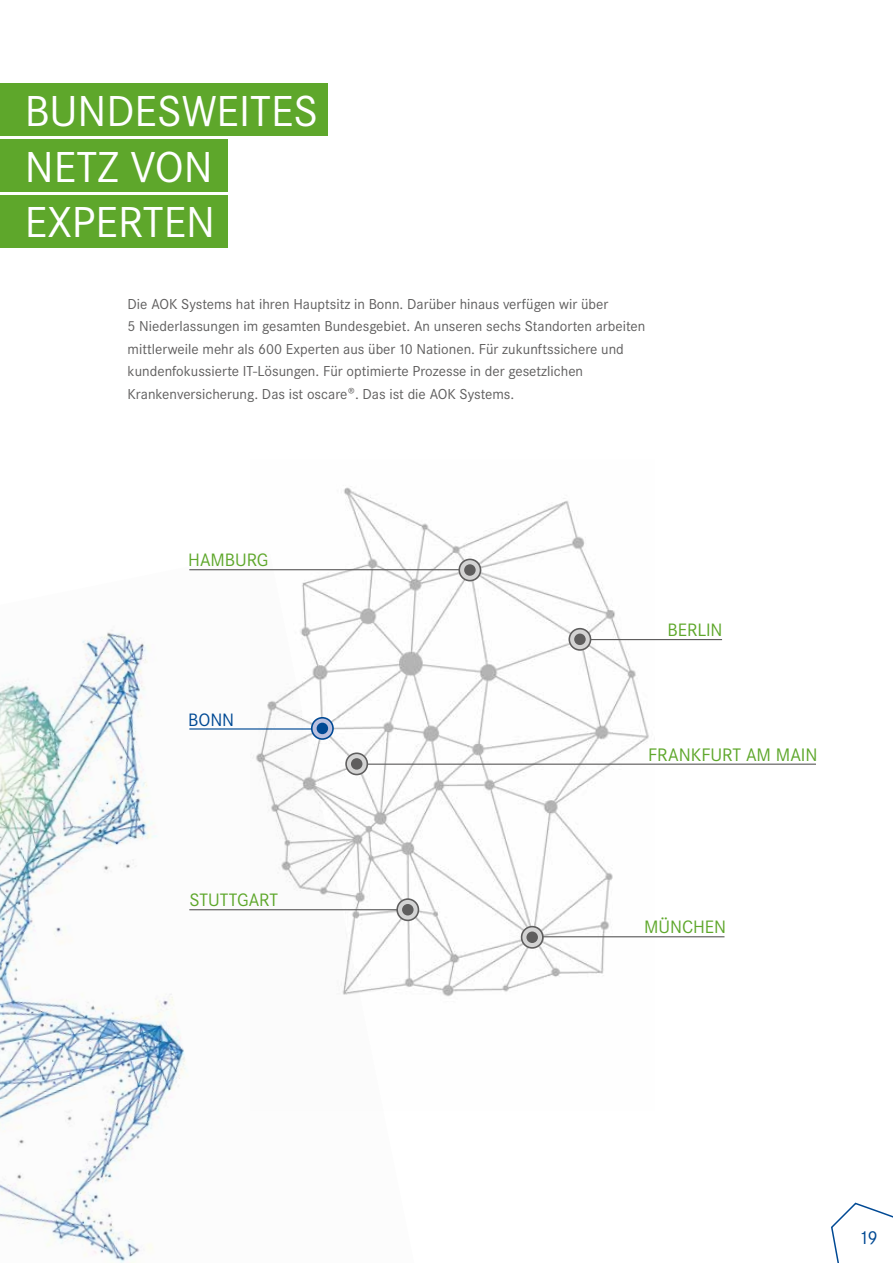
<style>
.page{position:relative;width:893px;height:1263px;background:#fff}
.page>*{position:absolute;margin:0;border:0;box-sizing:border-box;transform-origin:0 0}
.t1{font:45px/55.5px "Corporate S";color:#fff}
.t2{font:19.5px "Corporate S";color:#004994}
.t3{font:18.75px "Corporate S";letter-spacing:-.005em;color:#5ea72b}
.t4{font:18.6px "Corporate S";letter-spacing:-.005em;color:#5ea72b}
.t5{font:18.6px "Corporate S";color:#004994}
.t6{font:15px/22.5px "Corporate S";color:#5f5e5e}
</style>
<div class="page">
<img style="left:0;top:570px;width:250px;height:693px">
<img style="left:250px;top:487px;width:404px;height:510px">
<hr style="left:189px;top:569px;width:280px;height:1px;background:#5f5e5e">
<hr style="left:189px;top:909px;width:222px;height:1px;background:#5f5e5e">
<hr style="left:189px;top:728px;width:130px;height:1px;background:#004994">
<hr style="left:533px;top:936px;width:191px;height:1px;background:#5f5e5e">
<hr style="left:360px;top:763px;width:456px;height:2px;background:#5f5e5e">
<div style="left:459px;top:559px;width:21px;height:22px;background:#d4d4d4;border-radius:50%"></div>
<div style="left:458px;top:559px;width:23px;height:22px;border:2px solid #5f5e5e;border-radius:50%"></div>
<div style="left:464px;top:564px;width:12px;height:12px;background:#5f5e5e;border-radius:50%"></div>
<svg style="left:312px;top:718px;width:21px;height:21px"></svg>
<div style="left:311px;top:717px;width:23px;height:23px;border:2px solid #004994;border-radius:50%"></div>
<div style="left:317px;top:723px;width:11px;height:11px;background:#004994;border-radius:50%"></div>
<svg style="left:831px;top:1202px;width:62px;height:61px"></svg>
<div style="left:0;top:195px;width:227px;height:52px;background:#5ea72b"></div>
<div style="left:0;top:83px;width:327px;height:52px;background:#5ea72b"></div>
<div style="left:0;top:139px;width:227px;height:52px;background:#5ea72b"></div>
<hr style="left:580px;top:639px;width:142px;height:1px;background:#5f5e5e">
<svg style="left:569px;top:629px;width:22px;height:21px"></svg>
<div style="left:568px;top:628px;width:23px;height:23px;border:2px solid #5f5e5e;border-radius:50%"></div>
<div style="left:574px;top:633px;width:12px;height:12px;background:#5f5e5e;border-radius:50%"></div>
<svg style="left:346px;top:753px;width:21px;height:21px"></svg>
<div style="left:345px;top:752px;width:23px;height:23px;border:2px solid #5f5e5e;border-radius:50%"></div>
<div style="left:351px;top:758px;width:11px;height:12px;background:#5f5e5e;border-radius:50%"></div>
<svg style="left:397px;top:899px;width:21px;height:21px"></svg>
<div style="left:396px;top:898px;width:23px;height:23px;border:2px solid #5f5e5e;border-radius:50%"></div>
<div style="left:402px;top:904px;width:12px;height:11px;background:#5f5e5e;border-radius:50%"></div>
<div style="left:522px;top:927px;width:21px;height:21px;background:#d4d4d4;border-radius:50%"></div>
<div style="left:521px;top:926px;width:23px;height:23px;border:2px solid #5f5e5e;border-radius:50%"></div>
<div style="left:526px;top:931px;width:12px;height:12px;background:#5f5e5e;border-radius:50%"></div>
<h1 class="t1" style="left:25px;top:84px;width:295px">BUNDESWEITES<br>NETZ VON<br>EXPERTEN</h1>
<p class="t6" style="left:128px;top:293px;width:519px">Die AOK Systems hat ihren Hauptsitz in Bonn. Darüber hinaus verfügen wir über<br>5 Niederlassungen im gesamten Bundesgebiet. An unseren sechs Standorten arbeiten mittlerweile mehr als 600 Experten aus über 10 Nationen. Für zukunftssichere und kundenfokussierte IT-Lösungen. Für optimierte Prozesse in der gesetzlichen Krankenversicherung. Das ist oscare®. Das ist die AOK Systems.</p>
<p class="t4" style="left:188px;top:550px;width:82px">HAMBURG</p>
<p class="t5" style="left:188px;top:709px;width:48px">BONN</p>
<p class="t3" style="left:189px;top:889px;width:90px">STUTTGART</p>
<p class="t4" style="left:668px;top:620px;width:56px">BERLIN</p>
<p class="t3" style="left:648px;top:744px;width:171px">FRANKFURT AM MAIN</p>
<p class="t4" style="left:644px;top:916px;width:83px">MÜNCHEN</p>
<h2 class="t2" style="left:858px;top:1226px;width:21px">19</h2>
</div>
